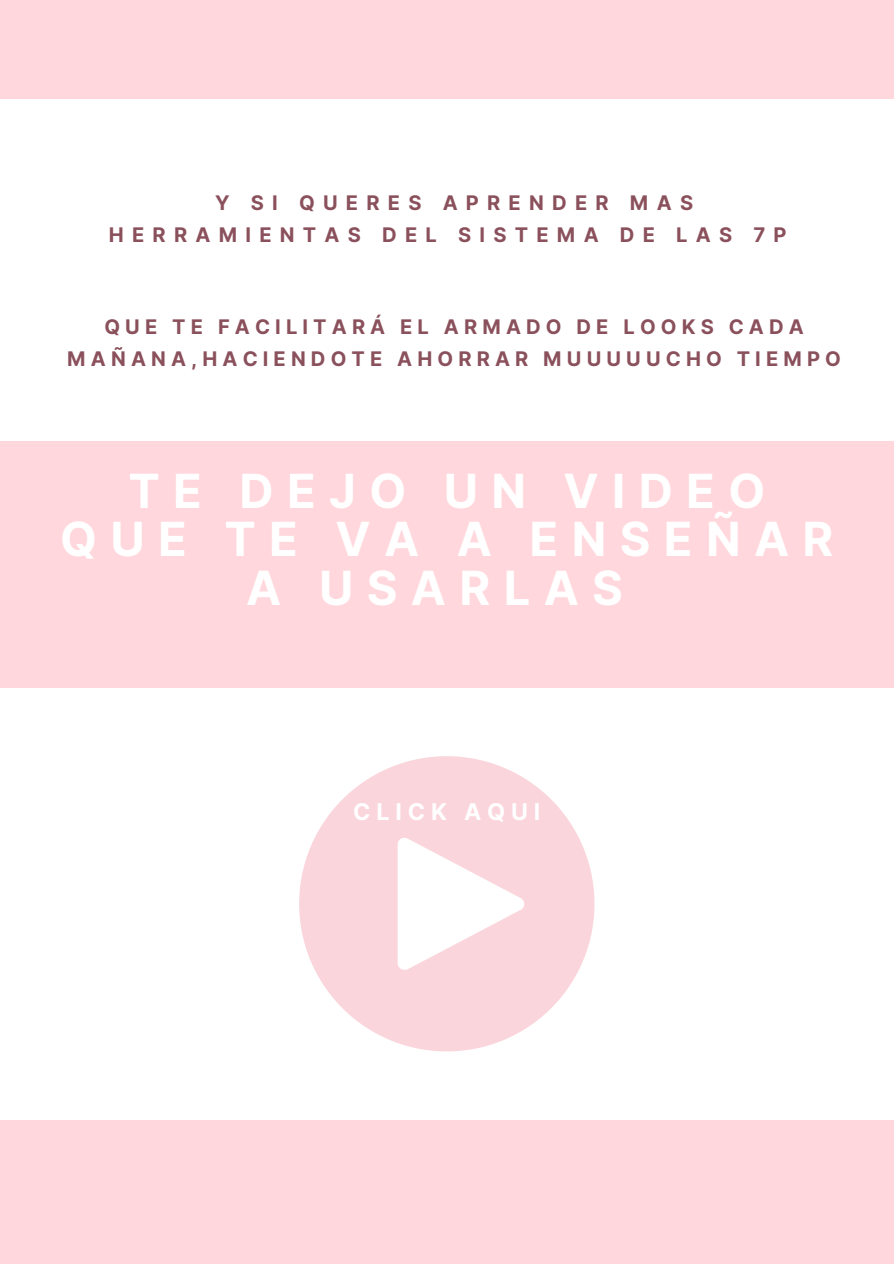
<style>
.page{position:relative;width:894px;height:1264px;background:#fff}
.page>*{position:absolute;margin:0;border:0;box-sizing:border-box;transform-origin:0 0}
.t1{font:700 47.1px/48.3px "Inter";letter-spacing:.285em;color:#fff;text-align:center}
.t2{font:700 23.1px "Inter";letter-spacing:.255em;color:#fff}
.t3{font:700 20.1px/31.5px "Inter";letter-spacing:.255em;color:#8a505b;text-align:center}
.t4{font:700 20.1px/31.5px "Inter";letter-spacing:.41em;color:#8a505b}
</style>
<div class="page">
<div style="left:0;top:441px;width:893px;height:246px;background:#ffd7dc"></div>
<div style="left:0;top:1120px;width:893px;height:143px;background:#ffd7dc"></div>
<div style="left:0;top:0;width:893px;height:99px;background:#ffd7dc"></div>
<svg style="left:299px;top:756px;width:295px;height:295px;fill:#fbd5dc"></svg>
<h1 class="t4" style="left:109px;top:187px;width:679px;text-indent:106px">Y SI QUERES APRENDER MAS<br>HERRAMIENTAS DEL SISTEMA DE LAS 7P</h1>
<p class="t3" style="left:67px;top:311px;width:775px">QUE TE FACILITARÁ EL ARMADO DE LOOKS CADA<br>MAÑANA,HACIENDOTE AHORRAR MUUUUUCHO TIEMPO</p>
<p class="t1" style="left:60px;top:466px;width:774px">TE DEJO UN VIDEO<br>QUE TE VA A ENSEÑAR<br>A USARLAS</p>
<p class="t2" style="left:353px;top:798px;width:188px">CLICK AQUI</p>
</div>
